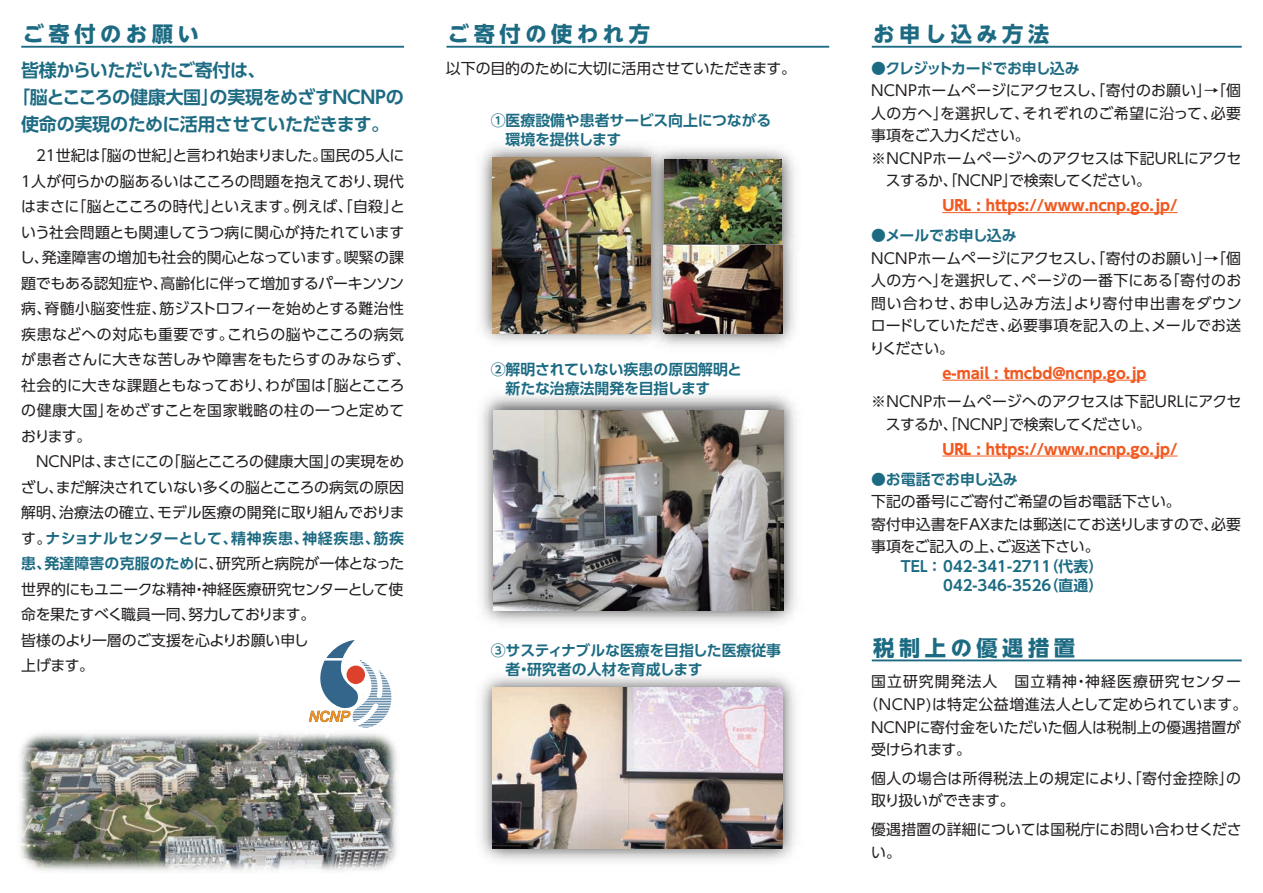
<style>
.page{position:relative;width:1263px;height:893px;background:#fff}
.page>*{position:absolute;margin:0;border:0;box-sizing:border-box;transform-origin:0 0}
.t1{font:700 21.3px "UD Shin Go NT Pro";letter-spacing:.215em;color:#1c6b83}
.t2{font:700 18px/27.5px "UD Shin Go Pro De";letter-spacing:-.03em;color:#1c6b83}
.t3{font:14.85px/22.5px "UD Shin Go Pro";color:#231f20}
.t4{font:700 14.85px/19.2px "UD Shin Go Pro De";letter-spacing:-.005em;color:#1c6b83}
.t5{font:14.85px/25.5px "UD Shin Go Pro";letter-spacing:-.02em;color:#231f20}
.t6{font:700 14.85px "UD Shin Go Pro";color:#f15921}
.t7{font:14.85px/25.5px "UD Shin Go Pro";letter-spacing:-.025em;color:#231f20}
.t8{font:14.85px "UD Shin Go Pro";letter-spacing:.025em;color:#231f20}
.t9{font:14.85px/22.5px "UD Shin Go Pro";letter-spacing:.03em;color:#231f20}
.t10{font:14.85px/22.5px "UD Shin Go Pro";letter-spacing:-.03em;color:#231f20}
.t11{font:14.85px "UD Shin Go Pro";letter-spacing:.07em;color:#231f20}
.t12{font:14.85px/25.5px "UD Shin Go Pro";letter-spacing:.035em;color:#231f20}
.t13{font:700 14.85px "UD Shin Go Pro De";letter-spacing:-.065em;color:#1c6b83}
.t14{font:14.85px "UD Shin Go Pro";letter-spacing:-.04em;color:#231f20}
.t15{font:14.85px "UD Shin Go Pro";letter-spacing:.04em;color:#231f20}
.t16{font:14.85px/25.5px "UD Shin Go Pro";letter-spacing:-.08em;color:#231f20}
.t17{font:14.85px "UD Shin Go Pro";letter-spacing:-.06em;color:#231f20}
.t18{font:14.85px "UD Shin Go Pro";letter-spacing:.06em;color:#231f20}
.s1{font-family:"UD Shin Go Pro";font-weight:400;color:#231f20}
</style>
<div class="page">
<img style="left:481px;top:146px;width:160px;height:196px">
<img style="left:492px;top:158px;width:149px;height:176px">
<img style="left:640px;top:146px;width:155px;height:121px">
<img style="left:663px;top:160px;width:119px;height:62px">
<img style="left:641px;top:222px;width:155px;height:124px">
<img style="left:481px;top:395px;width:315px;height:228px">
<img style="left:493px;top:410px;width:291px;height:201px">
<img style="left:483px;top:676px;width:312px;height:185px">
<img style="left:492px;top:687px;width:290px;height:162px">
<hr style="left:21px;top:46px;width:383px;height:2px;background:#1c6b83">
<hr style="left:446px;top:46px;width:383px;height:2px;background:#1c6b83">
<hr style="left:872px;top:46px;width:370px;height:2px;background:#1c6b83">
<hr style="left:942px;top:212px;width:235px;height:1px;background:#f15921">
<hr style="left:942px;top:380px;width:204px;height:1px;background:#f15921">
<hr style="left:942px;top:456px;width:235px;height:1px;background:#f15921">
<hr style="left:872px;top:659px;width:370px;height:2px;background:#1c6b83">
<img style="left:20px;top:564px;width:463px;height:307px">
<h1 class="t1" style="left:23px;top:17px;width:178px">ご寄付のお願い</h1>
<p class="t2" style="left:210px;top:55px;width:196px;text-indent:-188px">皆様からいただいたご寄付は、<br>の実現をめざすNCNPの</p>
<p class="t2" style="left:21px;top:83px;width:370px;text-indent:-9px">「脳とこころの健康大国」<br>使命の実現のために活用させていただきます。</p>
<p class="t3" style="left:321px;top:144px;width:85px">国民の5人に</p>
<p class="t7" style="left:92px;top:142px;width:236px">「脳の世紀と言われ始まりました。</p>
<p class="t3" style="left:36px;top:144px;width:66px">21世紀は</p>
<p class="t3" style="left:166px;top:144px;width:16px">」</p>
<p class="t3" style="left:293px;top:168px;width:114px;line-height:25.5px;text-indent:-271px">1人が何らかの脳あるいはこころの問題を抱えており、<br>例えば、「自殺と」</p>
<p class="t3" style="left:374px;top:169px;width:31px">現代</p>
<p class="t7" style="left:72px;top:193px;width:148px">「脳とこころの時代」</p>
<p class="t3" style="left:210px;top:195px;width:90px">といえます。</p>
<p class="t3" style="left:21px;top:195px;width:60px">はまさに</p>
<p class="t3" style="left:21px;top:220px;width:384px">いう社会問題とも関連してうつ病に関心が持たれています</p>
<p class="t3" style="left:344px;top:246px;width:62px">喫緊の課</p>
<p class="t3" style="left:42px;top:246px;width:310px">発達障害の増加も社会的関心となっています。</p>
<p class="t3" style="left:20px;top:246px;width:30px">し、</p>
<p class="t10" style="left:160px;top:271px;width:245px">高齢化に伴って増加するパーキンソン</p>
<p class="t5" style="left:160px;top:270px;width:246px;text-indent:-138px">題でもある認知症や、<br>筋ジストロフィーを始めとする難治性</p>
<p class="t8" style="left:45px;top:297px;width:123px">脊髄小脳変性症、</p>
<p class="t3" style="left:21px;top:297px;width:32px">病、</p>
<p class="t8" style="left:21px;top:322px;width:214px">疾患などへの対応も重要です。</p>
<p class="t3" style="left:21px;top:348px;width:391px">が患者さんに大きな苦しみや障害をもたらすのみならず、</p>
<p class="t3" style="left:318px;top:373px;width:88px">「脳とこころ</p>
<p class="t3" style="left:227px;top:322px;width:178px">これらの脳やこころの病気</p>
<p class="t3" style="left:265px;top:373px;width:62px">わが国は</p>
<p class="t3" style="left:105px;top:372px;width:300px;line-height:25.5px;text-indent:-84px">社会的に大きな課題ともなっており、<br>をめざすことを国家戦略の柱の一つと定めて</p>
<p class="t12" style="left:21px;top:397px;width:93px">の健康大国」おります。</p>
<p class="t14" style="left:166px;top:450px;width:174px">「脳とこころの健康大国」</p>
<p class="t3" style="left:331px;top:450px;width:75px">の実現をめ</p>
<p class="t3" style="left:103px;top:450px;width:72px">まさにこの</p>
<p class="t3" style="left:21px;top:448px;width:385px;line-height:25.5px">　NCNPは、<br>ざしまだ解決されていない多くの脳とこころの病気の原因</p>
<p class="t3" style="left:48px;top:475px;width:16px">、</p>
<p class="t3" style="left:157px;top:501px;width:249px">モデル医療の開発に取り組んでおりま</p>
<p class="t3" style="left:59px;top:501px;width:107px">治療法の確立、</p>
<p class="t3" style="left:21px;top:501px;width:46px">解明、</p>
<p class="t4" style="left:373px;top:528px;width:32px">筋疾</p>
<p class="t4" style="left:231px;top:528px;width:79px">精神疾患、</p>
<p class="t4" style="left:302px;top:528px;width:79px">神経疾患、</p>
<p class="t3" style="left:21px;top:527px;width:32px">す。</p>
<p class="t4" style="left:46px;top:528px;width:193px">ナショナルセンターとして、</p>
<p class="t5" style="left:216px;top:551px;width:189px">研究所と病院が一体となった</p>
<p class="t4" style="left:45px;top:554px;width:180px">発達障害の克服のため<span class="s1">に、</span></p>
<p class="t4" style="left:21px;top:554px;width:31px">患、</p>
<p class="t3" style="left:21px;top:578px;width:384px">世界的にもユニークな精神神経医療研究センターとして使</p>
<p class="t16" style="left:188px;top:576px;width:128px">・<br>努力しております。</p>
<p class="t7" style="left:21px;top:602px;width:289px">命を果たすべく職員一同、<br>皆様のより一層のご支援を心よりお願い申し上げます。</p>
<h1 class="t1" style="left:448px;top:17px;width:203px">ご寄付の使われ方</h1>
<p class="t5" style="left:446px;top:55px;width:352px">以下の目的のために大切に活用させていただきます。</p>
<p class="t4" style="left:491px;top:110px;width:282px">①医療設備や患者サービス向上につながる　環境を提供します</p>
<p class="t4" style="left:491px;top:359px;width:253px">②解明されていない疾患の原因解明と　新たな治療法開発を目指します</p>
<p class="t4" style="left:491px;top:641px;width:292px">③サスティナブルな医療を目指した医療従事　者研究者の人材を育成します</p>
<p class="t4" style="left:516px;top:660px;width:16px">・</p>
<h1 class="t1" style="left:873px;top:17px;width:178px">お申し込み方法</h1>
<p class="t13" style="left:871px;top:56px;width:210px">●クレジットカードでお申し込み</p>
<p class="t3" style="left:871px;top:79px;width:371px;text-align:right">NCNPホームページにアクセスし、「寄付のお願い」→「個必要</p>
<p class="t3" style="left:1022px;top:101px;width:196px">それぞれのご希望に沿って、</p>
<p class="t3" style="left:871px;top:101px;width:78px">人の方へ」</p>
<p class="t7" style="left:871px;top:122px;width:160px">事項をご入力ください。</p>
<p class="t3" style="left:871px;top:146px;width:372px">※NCNPホームページへのアクセスは下記URLにアクセ</p>
<p class="t17" style="left:1009px;top:169px;width:143px">で検索してください。</p>
<p class="t3" style="left:940px;top:101px;width:90px">を選択して、</p>
<p class="t5" style="left:886px;top:168px;width:133px">スするか、「NCNP」</p>
<p class="t6" style="left:942px;top:193px;width:237px">URL : https://www.ncnp.go.jp/</p>
<p class="t4" style="left:871px;top:226px;width:147px">●メールでお申し込み</p>
<p class="t3" style="left:871px;top:246px;width:372px;text-align:right">NCNPホームページにアクセスし、「寄付のお願い」→「個「寄付のお</p>
<p class="t12" style="left:1022px;top:267px;width:153px">ページの一番下にある</p>
<p class="t3" style="left:871px;top:269px;width:78px">人の方へ」</p>
<p class="t3" style="left:940px;top:269px;width:90px">を選択して、</p>
<p class="t15" style="left:1074px;top:291px;width:169px">より寄付申出書をダウン</p>
<p class="t3" style="left:871px;top:291px;width:95px">問い合わせ、</p>
<p class="t18" style="left:958px;top:291px;width:125px">お申し込み方法」</p>
<p class="t10" style="left:870px;top:314px;width:146px">ロードしていただき、りください。</p>
<p class="t6" style="left:942px;top:361px;width:206px">e-mail : tmcbd@ncnp.go.jp</p>
<p class="t3" style="left:1009px;top:390px;width:234px;text-indent:-138px">※NCNPホームページへのアクセスは下記URLにアクセで検索してください。</p>
<p class="t8" style="left:1008px;top:314px;width:153px">必要事項を記入の上、</p>
<p class="t3" style="left:1151px;top:314px;width:91px">メールでお送</p>
<p class="t5" style="left:886px;top:411px;width:133px">スするか、「NCNP」</p>
<p class="t6" style="left:942px;top:437px;width:237px">URL : https://www.ncnp.go.jp/</p>
<p class="t4" style="left:871px;top:469px;width:148px">●お電話でお申し込み</p>
<p class="t3" style="left:871px;top:490px;width:311px">下記の番号にご寄付ご希望の旨お電話下さい。</p>
<p class="t3" style="left:871px;top:512px;width:349px;text-align:center">寄付申込書をFAXまたは郵送にてお送りしますので、ご返送下さい。</p>
<p class="t3" style="left:1211px;top:512px;width:31px">必要</p>
<p class="t3" style="left:871px;top:535px;width:134px">事項をご記入の上、</p>
<p class="t4" style="left:1044px;top:556px;width:61px">（代表(</p>
<p class="t4" style="left:1044px;top:556px;width:61px;text-indent:-173px">　　TEL：042-341-2711<br>（直通(</p>
<p class="t4" style="left:943px;top:576px;width:110px">042-346-3526</p>
<h1 class="t1" style="left:873px;top:630px;width:203px">税制上の優遇措置</h1>
<p class="t11" style="left:871px;top:670px;width:207px">国立研究開発法人　国立精神</p>
<p class="t8" style="left:863px;top:692px;width:386px">（NCNP)は特定公益増進法人として定められています。</p>
<p class="t3" style="left:871px;top:715px;width:371px">NCNPに寄付金をいただいた個人は税制上の優遇措置が</p>
<p class="t3" style="left:871px;top:738px;width:101px">受けられます。</p>
<p class="t9" style="left:871px;top:767px;width:371px">個人の場合は所得税法上の規定により、「寄付金控除の」取り扱いができます。</p>
<p class="t3" style="left:871px;top:818px;width:372px">優遇措置の詳細については国税庁にお問い合わせください。</p>
<p class="t11" style="left:1085px;top:670px;width:157px">神経医療研究センター</p>
<p class="t3" style="left:1074px;top:670px;width:16px">・</p>
</div>
